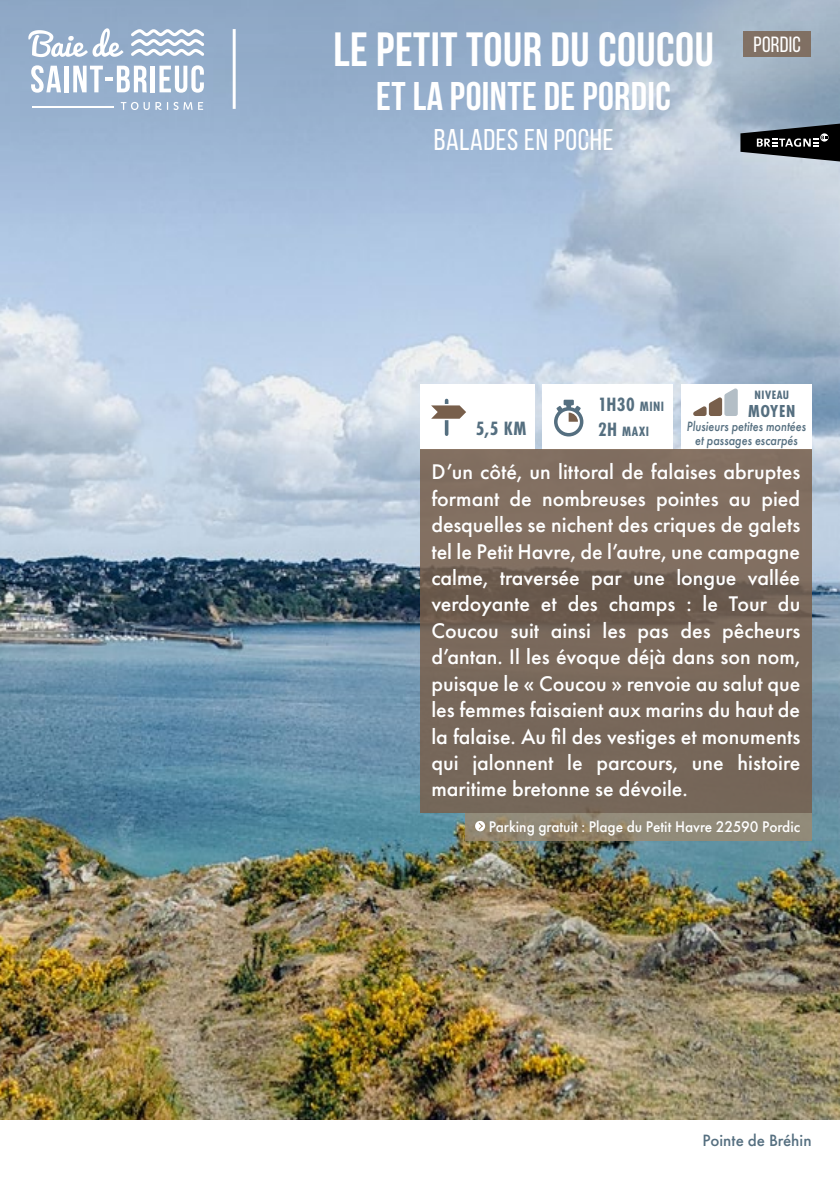
<style>
.page{position:relative;width:840px;height:1191px;background:#fff}
.page>*{position:absolute;margin:0;border:0;box-sizing:border-box;transform-origin:0 0}
.t1{font:700 48px "Bebas Neue";letter-spacing:.01em;color:#fff}
.t2{font:700 40px "Bebas Neue";letter-spacing:.01em;color:#fff}
.t3{font:30px "Bebas Neue";letter-spacing:.02em;color:#fff}
.t4{font:500 22px/26.4px "Futura PT";color:#fff;text-align:justify}
.t5{font:22px "Bebas Neue";letter-spacing:.01em;color:#fff}
.t6{font:700 20px "Futura PT Cond";color:#556f80}
.t7{font:700 18px "Futura PT Cond";letter-spacing:.04em;color:#556f80}
.t8{font:500 17px "Futura PT";color:#556f80}
.t9{font:500 16px "Futura PT";color:#fff;scale:.96 1}
.t10{font:italic 500 14px/14px "Futura PT";color:#556f80;text-align:center;scale:.87 1}
.t11{font:700 14px "Futura PT Cond";color:#556f80}
.t12{font:700 12.6px "Futura PT Cond";letter-spacing:.04em;color:#556f80}
.s1{font-style:inherit}
.s2{font-size:14px}
.s3{font-size:20px}
</style>
<div class="page">
<img style="left:0;top:228px;width:839px;height:891px">
<svg style="left:0;top:0;width:839px;height:228px;background:#a0b7d1"></svg>
<div style="left:420px;top:384px;width:114px;height:66px;background:#fff"></div>
<div style="left:542px;top:384px;width:130px;height:66px;background:#fff"></div>
<div style="left:680px;top:384px;width:131px;height:66px;background:#fff"></div>
<svg style="left:465px;top:813px;width:346px;height:27px;background:#918874"></svg>
<svg style="left:420px;top:450px;width:391px;height:363px;background:#79685a"></svg>
<svg style="left:475px;top:821px;width:10px;height:10px"></svg>
<svg style="left:478px;top:822px;width:4px;height:7px"></svg>
<svg style="left:431px;top:399px;width:35px;height:37px"></svg>
<svg style="left:554px;top:400px;width:29px;height:36px"></svg>
<svg style="left:131px;top:29px;width:73px;height:27px"></svg>
<svg style="left:121px;top:102px;width:40px;height:8px"></svg>
<svg style="left:167px;top:102px;width:25px;height:8px"></svg>
<svg style="left:198px;top:102px;width:5px;height:8px"></svg>
<svg style="left:31px;top:65px;width:30px;height:28px"></svg>
<div style="left:64px;top:66px;width:5px;height:26px;background:#fff"></div>
<svg style="left:73px;top:66px;width:74px;height:26px"></svg>
<hr style="left:151px;top:66px;width:4px;height:26px;background:#fff">
<svg style="left:159px;top:65px;width:45px;height:28px"></svg>
<svg style="left:28px;top:28px;width:95px;height:29px"></svg>
<hr style="left:32px;top:107px;width:81px;height:1px;background:#fff">
<hr style="left:232px;top:29px;width:3px;height:80px;background:#fff">
<svg style="left:693px;top:388px;width:44px;height:28px"></svg>
<div style="left:742px;top:31px;width:68px;height:26px;background:#817064"></div>
<svg style="left:740px;top:124px;width:99px;height:37px;background:#404448"></svg>
<h1 class="t1" style="left:333px;top:23px;width:382px">LE PETIT TOUR DU COUCOU</h1>
<h2 class="t2" style="left:376px;top:74px;width:296px">ET LA POINTE DE PORDIC</h2>
<h3 class="t3" style="left:433px;top:124px;width:181px">BALADES EN POCHE</h3>
<p class="t5" style="left:753px;top:33px;width:49px">PORDIC</p>
<p class="t6" style="left:475px;top:417px;width:51px">5,5 <span class="s1">KM</span></p>
<p class="t6" style="left:597px;top:393px;width:67px">1H30 <span class="s2">MINI</span></p>
<p class="t11" style="left:597px;top:423px;width:53px"><span class="s3">2</span><span class="s3">H</span> MAXI</p>
<p class="t12" style="left:754px;top:387px;width:36px">NIVEAU</p>
<p class="t7" style="left:747px;top:400px;width:49px">MOYEN</p>
<p class="t10" style="left:686px;top:419px;width:139px">Plusieurs petites montées et passages escarpés</p>
<p class="t4" style="left:431px;top:459px;width:370px">D’un côté, un littoral de falaises abruptes formant de nombreuses pointes au pied desquelles se nichent des criques de galets tel le Petit Havre, de l’autre, une campagne calme, traversée par une longue vallée verdoyante et des champs : le Tour du Coucou suit ainsi les pas des pêcheurs d’antan. Il les évoque déjà dans son nom, puisque le « Coucou » renvoie au salut que les femmes faisaient aux marins du haut de la falaise. Au fil des vestiges et monuments qui jalonnent le parcours, une histoire maritime bretonne se dévoile.</p>
<p class="t9" style="left:488px;top:816px;width:326px">Parking gratuit : Plage du Petit Havre 22590 Pordic</p>
<p class="t8" style="left:702px;top:1130px;width:110px">Pointe de Bréhin</p>
</div>
